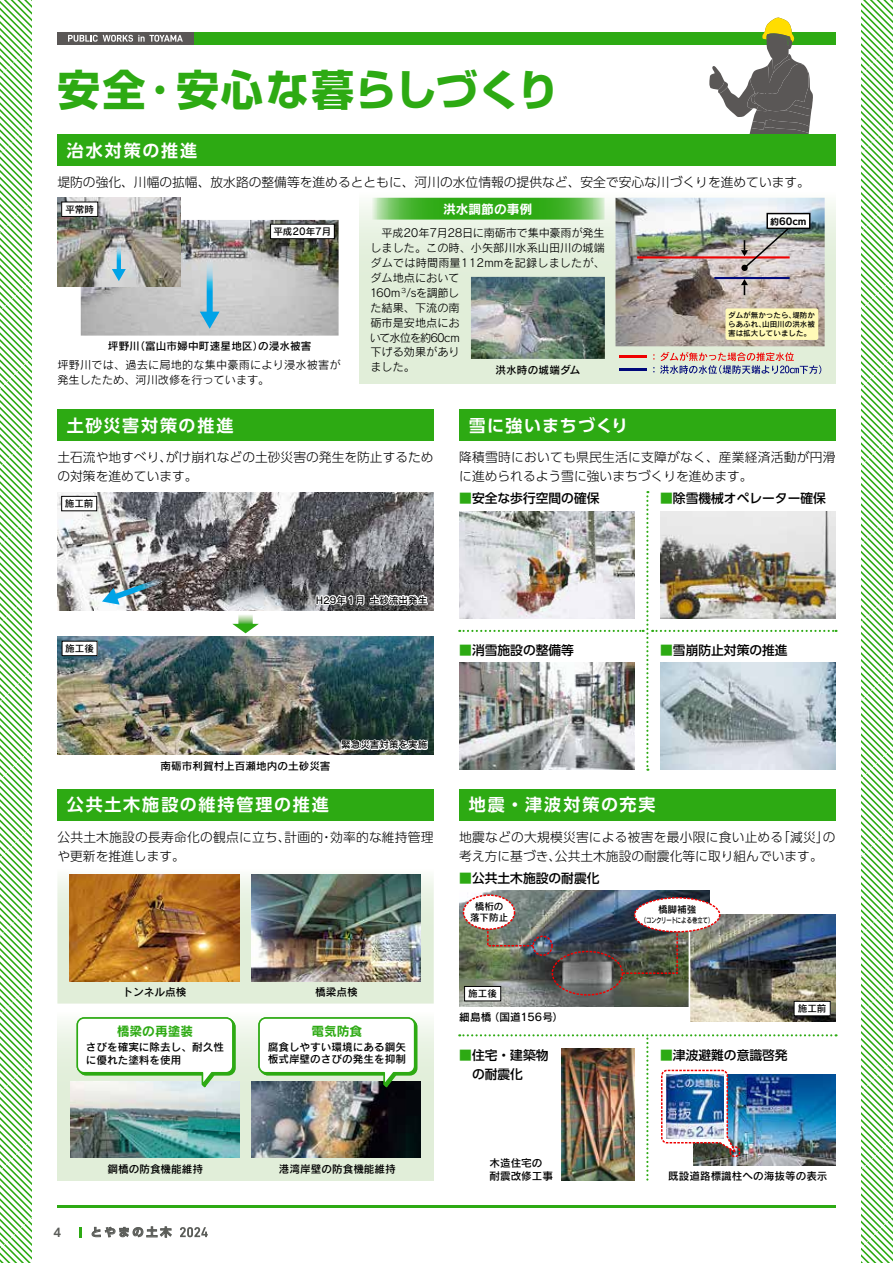
<style>
.page{position:relative;width:893px;height:1263px;background:#fff}
.page>*{position:absolute;margin:0;border:0;box-sizing:border-box;transform-origin:0 0}
.t1{font:700 42.45px "Shin Go Pro";letter-spacing:.005em;color:#2daa13}
.t2{font:700 16.95px "UD Shin Go Pro De";letter-spacing:.1em;color:#fff}
.t3{font:700 16.95px "UD Shin Go Pro De";letter-spacing:.065em;color:#fff}
.t4{font:300 12.75px/19.2px "UD Shin Go Pro";color:#000}
.t5{font:500 12.75px/19.2px "UD Shin Go Pro";color:#000}
.t6{font:300 12.75px/19.2px "UD Shin Go Pro";letter-spacing:.02em;color:#000}
.t7{font:12.75px "Rodin Pro B";color:#2daa13}
.t8{font:12.75px "Rodin Pro B";color:#fff}
.t9{font:700 11.7px "UD Shin Go Pro De";color:#5a5c58}
.t10{font:11.1px/14.9px "Rodin Pro M";color:#000}
.t11{font:700 11.1px "UD Shin Go Pro De";letter-spacing:.25em;color:#5a5c58}
.t12{font:10.65px/12.8px "Rodin Pro DB";color:#000}
.t13{font:9.6px/11.7px "Rodin Pro DB";color:#000;text-align:center}
.t14{font:9.6px "Rodin Pro B";color:#000}
.t15{font:7.5px/9px "Rodin Pro DB";color:#000;text-align:justify}
.t16{font:7.5px "Rodin Pro DB";letter-spacing:-.03em;color:#000;scale:.72 1}
.s1{font-weight:500}
.s2{font-size:8.85px}
.s3{color:#2daa13}
</style>
<div class="page">
<svg style="left:57px;top:874px;width:377px;height:129px;background:#dbe3cd"></svg>
<svg style="left:57px;top:1021px;width:377px;height:159px;background:#e2efdb"></svg>
<img style="left:70px;top:1081px;width:169px;height:77px">
<img style="left:252px;top:1081px;width:169px;height:77px">
<img style="left:70px;top:875px;width:169px;height:106px">
<img style="left:252px;top:875px;width:169px;height:106px">
<svg style="left:76px;top:1017px;width:160px;height:74px"></svg>
<svg style="left:258px;top:1017px;width:160px;height:74px"></svg>
<img style="left:459px;top:1034px;width:378px;height:146px">
<img style="left:666px;top:1075px;width:57px;height:63px">
<svg style="left:0;top:0;width:32px;height:1263px"></svg>
<svg style="left:861px;top:0;width:32px;height:1263px"></svg>
<div style="left:57px;top:134px;width:779px;height:32px;background:#2daa13"></div>
<div style="left:459px;top:789px;width:377px;height:32px;background:#2daa13"></div>
<div style="left:57px;top:789px;width:377px;height:32px;background:#2daa13"></div>
<div style="left:57px;top:409px;width:377px;height:32px;background:#2daa13"></div>
<hr style="left:57px;top:1206px;width:779px;height:2px;background:#2daa13">
<svg style="left:80px;top:1227px;width:2px;height:10px"></svg>
<svg style="left:180px;top:1227px;width:28px;height:10px"></svg>
<svg style="left:92px;top:1226px;width:80px;height:11px"></svg>
<div style="left:193px;top:32px;width:643px;height:13px;background:#2daa13"></div>
<div style="left:57px;top:32px;width:136px;height:13px;background:#5a5756"></div>
<svg style="left:68px;top:35px;width:115px;height:7px"></svg>
<svg style="left:709px;top:17px;width:104px;height:117px"></svg>
<img style="left:459px;top:891px;width:250px;height:115px">
<div style="left:532px;top:935px;width:21px;height:21px;border:1px dashed #ef0000;border-radius:50%"></div>
<div style="left:465px;top:986px;width:36px;height:15px;background:#fff"></div>
<div style="left:464px;top:986px;width:37px;height:15px;border:1px solid #000"></div>
<div style="left:463px;top:895px;width:51px;height:34px;background:#fff;border-radius:50%"></div>
<div style="left:463px;top:894px;width:52px;height:36px;border:1px dashed #ef0000;border-radius:50%"></div>
<img style="left:698px;top:915px;width:138px;height:106px">
<div style="left:794px;top:1001px;width:36px;height:15px;background:#fff"></div>
<div style="left:794px;top:1001px;width:37px;height:15px;border:1px solid #000"></div>
<svg style="left:486px;top:928px;width:49px;height:19px"></svg>
<svg style="left:688px;top:930px;width:10px;height:92px"></svg>
<div style="left:552px;top:951px;width:71px;height:45px;border:1px dashed #ef0000;border-radius:50%"></div>
<svg style="left:621px;top:928px;width:58px;height:47px;background:#504f44"></svg>
<div style="left:635px;top:898px;width:85px;height:34px;background:#fff;border-radius:50%"></div>
<div style="left:634px;top:897px;width:86px;height:35px;border:1px dashed #ef0000;border-radius:50%"></div>
<svg style="left:232px;top:615px;width:27px;height:18px"></svg>
<img style="left:57px;top:492px;width:377px;height:118px">
<img style="left:57px;top:637px;width:377px;height:118px">
<div style="left:62px;top:496px;width:35px;height:15px;background:#fff"></div>
<div style="left:61px;top:496px;width:36px;height:15px;border:1px solid #000"></div>
<div style="left:62px;top:641px;width:35px;height:15px;background:#fff"></div>
<div style="left:62px;top:641px;width:36px;height:15px;border:1px solid #000"></div>
<svg style="left:102px;top:571px;width:73px;height:34px;background:#718289"></svg>
<svg style="left:315px;top:590px;width:114px;height:17px"></svg>
<svg style="left:337px;top:734px;width:92px;height:21px"></svg>
<div style="left:459px;top:409px;width:377px;height:32px;background:#2daa13"></div>
<img style="left:459px;top:491px;width:378px;height:280px">
<svg style="left:360px;top:197px;width:476px;height:187px;background:#e2eedb"></svg>
<svg style="left:370px;top:198px;width:235px;height:22px;background:#50b73a"></svg>
<hr style="left:619px;top:356px;width:28px;height:2px;background:#ef0000">
<hr style="left:619px;top:368px;width:28px;height:2px;background:#00087a">
<svg style="left:660px;top:352px;width:161px;height:22px;background:#c5b6b5"></svg>
<img style="left:615px;top:198px;width:210px;height:148px">
<hr style="left:637px;top:256px;width:153px;height:2px;background:#ef0000">
<hr style="left:714px;top:277px;width:76px;height:2px;background:#00087a">
<div style="left:725px;top:308px;width:93px;height:32px;background:#fffab7;border-radius:2px"></div>
<div style="left:767px;top:214px;width:43px;height:14px;background:#fff"></div>
<div style="left:766px;top:213px;width:44px;height:16px;border:1px solid #000"></div>
<svg style="left:741px;top:226px;width:50px;height:44px;background:#ada2a2"></svg>
<svg style="left:741px;top:279px;width:7px;height:16px"></svg>
<img style="left:81px;top:220px;width:258px;height:116px">
<img style="left:57px;top:198px;width:123px;height:88px">
<img style="left:471px;top:277px;width:134px;height:82px">
<div style="left:271px;top:224px;width:63px;height:15px;background:#fff"></div>
<div style="left:270px;top:224px;width:65px;height:15px;border:1px solid #000"></div>
<svg style="left:117px;top:239px;width:4px;height:30px"></svg>
<svg style="left:112px;top:269px;width:14px;height:12px"></svg>
<svg style="left:207px;top:253px;width:6px;height:59px"></svg>
<svg style="left:200px;top:312px;width:20px;height:17px"></svg>
<div style="left:62px;top:202px;width:36px;height:14px;background:#fff"></div>
<div style="left:61px;top:202px;width:37px;height:15px;border:1px solid #000"></div>
<h1 class="t1" style="left:57px;top:57px;width:503px">安全<span class="s1">・</span>安心な暮らしづくり</h1>
<h2 class="t2" style="left:67px;top:136px;width:132px">治水対策の推進</h2>
<p class="t4" style="left:57px;top:172px;width:754px">堤防の強化、川幅の拡幅、放水路の整備等を進めるとともに、河川の水位情報の提供など、安全で安心な川づくりを進めています。</p>
<p class="t13" style="left:65px;top:203px;width:30px">平常時</p>
<p class="t13" style="left:273px;top:225px;width:60px">平成20年7月</p>
<p class="t12" style="left:108px;top:340px;width:205px">坪野川（富山市婦中町速星地区）の浸水被害</p>
<p class="t10" style="left:57px;top:357px;width:285px">坪野川では、過去に局地的な集中豪雨により浸水被害が発生したため、河川改修を行っています。</p>
<h2 class="t2" style="left:67px;top:412px;width:168px">土砂災害対策の推進</h2>
<p class="t8" style="left:443px;top:200px;width:91px">洪水調節の事例</p>
<p class="t10" style="left:370px;top:225px;width:237px;text-indent:12px">平成20年7月28日に南砺市で集中豪雨が発生しました。この時、小矢部川水系山田川の城端ダムでは時間雨量112mmを記録しましたが、ダム地点において<br>160ｍ<sup>３</sup>/sを調節し<br>た結果、下流の南<br>砺市是安地点にお<br>いて水位を約60cm<br>下げる効果があり<br>ました。</p>
<p class="t12" style="left:496px;top:363px;width:86px">洪水時の城端ダム</p>
<h2 class="t3" style="left:469px;top:412px;width:161px">雪に強いまちづくり</h2>
<p class="t14" style="left:770px;top:215px;width:38px"><span class="s2">約</span>60cm</p>
<p class="t15" style="left:728px;top:310px;width:88px">ダムが無かったら、堤防からあふれ、山田川の洪水被害は拡大していました。</p>
<p class="t4" style="left:57px;top:447px;width:378px">土石流や地すべり、がけ崩れなどの土砂災害の発生を防止するための対策を進めています。</p>
<p class="t13" style="left:65px;top:497px;width:30px">施工前</p>
<p class="t6" style="left:459px;top:447px;width:378px">降積雪時においても県民生活に支障がなく、産業経済活動が円滑に進められるよう雪に強いまちづくりを進めます。</p>
<p class="t5" style="left:459px;top:488px;width:142px"><span class="s3">■</span>安全な歩行空間の確保</p>
<p class="t5" style="left:660px;top:488px;width:167px"><span class="s3">■</span>除雪機械オペレーター確保</p>
<p class="t13" style="left:65px;top:642px;width:30px">施工後</p>
<p class="t13" style="left:316px;top:594px;width:113px">H29年１月土砂流出発生</p>
<p class="t5" style="left:459px;top:640px;width:116px"><span class="s3">■</span>消雪施設の整備等</p>
<p class="t5" style="left:660px;top:640px;width:129px"><span class="s3">■</span>雪崩防止対策の推進</p>
<p class="t12" style="left:161px;top:759px;width:172px">南砺市利賀村上百瀬地内の土砂災害</p>
<h2 class="t2" style="left:67px;top:791px;width:263px">公共土木施設の維持管理の推進</h2>
<p class="t13" style="left:341px;top:739px;width:88px">緊急災害対策を実施</p>
<p class="t4" style="left:57px;top:827px;width:378px">公共土木施設の長寿命化の観点に立ち、計画的・効率的な維持管理や更新を推進します。</p>
<p class="t12" style="left:123px;top:985px;width:65px">トンネル点検</p>
<p class="t12" style="left:315px;top:985px;width:44px">橋梁点検</p>
<p class="t7" style="left:117px;top:1022px;width:78px">橋梁の再塗装</p>
<p class="t12" style="left:86px;top:1040px;width:140px">さびを確実に除去し、耐久性に優れた塗料を使用</p>
<p class="t7" style="left:311px;top:1022px;width:53px">電気防食</p>
<p class="t12" style="left:268px;top:1040px;width:140px;line-height:12.1px">腐食しやすい環境にある鋼矢板式岸壁のさびの発生を抑制</p>
<h2 class="t2" style="left:469px;top:791px;width:188px">地震・津波対策の充実</h2>
<p class="t4" style="left:459px;top:827px;width:378px">地震などの大規模災害による被害を最小限に食い止める「減災」の考え方に基づき、公共土木施設の耐震化等に取り組んでいます。</p>
<p class="t5" style="left:459px;top:868px;width:142px"><span class="s3">■</span>公共土木施設の耐震化</p>
<p class="t13" style="left:470px;top:900px;width:40px">橋桁の落下防止</p>
<p class="t13" style="left:658px;top:903px;width:40px">橋脚補強</p>
<p class="t16" style="left:641px;top:915px;width:102px">（コンクリートによる巻立て）</p>
<p class="t13" style="left:468px;top:987px;width:30px">施工後</p>
<p class="t12" style="left:459px;top:1010px;width:105px">細島橋（国道156号）</p>
<p class="t5" style="left:459px;top:1045px;width:91px"><span class="s3">■</span>住宅・建築物　の耐震化</p>
<p class="t5" style="left:660px;top:1045px;width:129px"><span class="s3">■</span>津波避難の意識啓発</p>
<p class="t13" style="left:798px;top:1002px;width:30px">施工前</p>
<p class="t12" style="left:107px;top:1162px;width:97px">鋼橋の防食機能維持</p>
<p class="t12" style="left:279px;top:1162px;width:118px">港湾岸壁の防食機能維持</p>
<p class="t9" style="left:54px;top:1223px;width:9px">4</p>
<p class="t11" style="left:91px;top:1223px;width:82px">とやまの土木</p>
<p class="t12" style="left:489px;top:1155px;width:65px;line-height:13.4px">木造住宅の耐震改修工事</p>
<p class="t12" style="left:668px;top:1169px;width:161px">既設道路標識柱への海抜等の表示</p>
</div>
